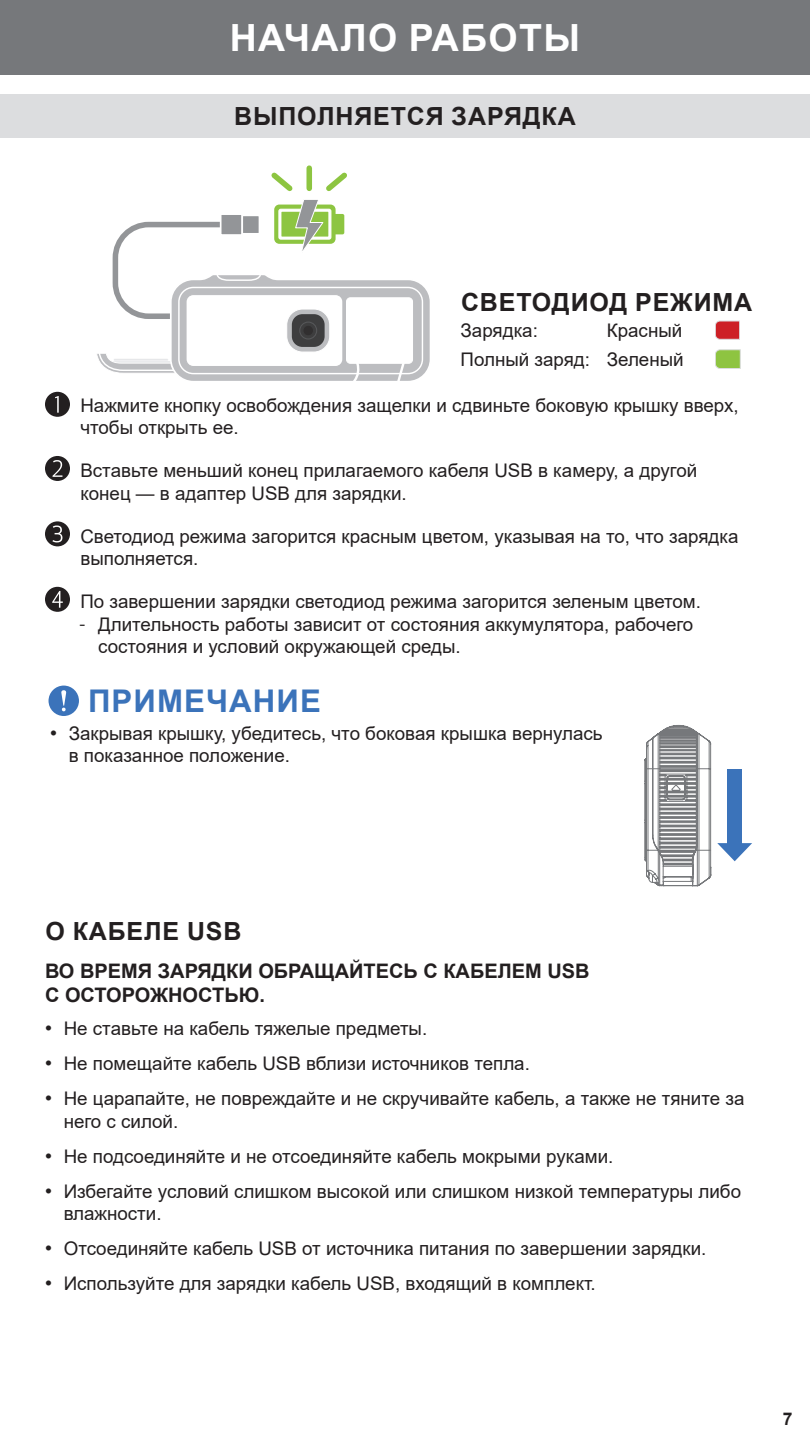
<style>
.page{position:relative;width:810px;height:1440px;background:#fff}
.page>*{position:absolute;margin:0;border:0;box-sizing:border-box;transform-origin:0 0}
.t1{font:700 37.5px "Arial";letter-spacing:.035em;color:#fff}
.t2{font:700 31.25px "Arial";letter-spacing:.035em;color:#3b73ba}
.t3{font:700 25px "Arial";letter-spacing:.035em;color:#231f20}
.t4{font:700 20px/24px "Arial";color:#231f20}
.t5{font:18.75px/22.5px "Arial";color:#231f20}
.t6{font:700 17.5px "Arial";color:#231f20}
.s1{font-family:"Optic Sans 201"}
</style>
<div class="page">
<div style="left:0;top:94px;width:810px;height:44px;background:#dcdddf"></div>
<div style="left:0;top:0;width:810px;height:75px;background:#76787b"></div>
<svg style="left:715px;top:321px;width:25px;height:18px"></svg>
<svg style="left:715px;top:349px;width:26px;height:20px"></svg>
<svg style="left:97px;top:168px;width:333px;height:213px"></svg>
<div style="left:45px;top:392px;width:25px;height:25px;background:#231f20;border-radius:50%"></div>
<svg style="left:55px;top:396px;width:4px;height:17px"></svg>
<div style="left:45px;top:456px;width:25px;height:25px;background:#231f20;border-radius:50%"></div>
<svg style="left:53px;top:460px;width:9px;height:17px"></svg>
<div style="left:45px;top:521px;width:25px;height:25px;background:#231f20;border-radius:50%"></div>
<svg style="left:52px;top:526px;width:10px;height:16px"></svg>
<div style="left:45px;top:587px;width:25px;height:25px;background:#231f20;border-radius:50%"></div>
<svg style="left:52px;top:591px;width:11px;height:17px"></svg>
<div style="left:49px;top:686px;width:30px;height:30px;background:#3b73ba;border-radius:50%"></div>
<svg style="left:61px;top:690px;width:5px;height:21px"></svg>
<svg style="left:645px;top:725px;width:66px;height:161px"></svg>
<div style="left:727px;top:769px;width:15px;height:77px;background:#3b73ba"></div>
<svg style="left:717px;top:843px;width:35px;height:18px"></svg>
<h1 class="t1" style="left:230px;top:12px;width:352px">НАЧАЛО РАБОТЫ</h1>
<h3 class="t3" style="left:234px;top:98px;width:343px">ВЫПОЛНЯЕТСЯ ЗАРЯДКА</h3>
<h3 class="t3" style="left:461px;top:284px;width:293px">СВЕТОДИОД РЕЖИМА</h3>
<p class="t5" style="left:461px;top:319px;width:79px">Зарядка:</p>
<p class="t5" style="left:461px;top:316px;width:225px;line-height:29px;text-align:right">Красный<br>Полный заряд: Зеленый</p>
<p class="t5" style="left:80px;top:394px;width:660px">Нажмите кнопку освобождения защелки и сдвиньте боковую крышку вверх, чтобы открыть ее.</p>
<p class="t5" style="left:80px;top:459px;width:618px">Вставьте меньший конец прилагаемого кабеля USB в камеру, а другой конец — в адаптер USB для зарядки.</p>
<p class="t5" style="left:80px;top:525px;width:660px">Светодиод режима загорится красным цветом, указывая на то, что зарядка выполняется.</p>
<p class="t5" style="left:80px;top:590px;width:622px">По завершении зарядки светодиод режима загорится зеленым цветом.</p>
<p class="t5" style="left:98px;top:613px;width:597px;text-indent:-19px"><span class="s1">-</span> Длительность работы зависит от состояния аккумулятора, рабочего состояния и условий окружающей среды.</p>
<h2 class="t2" style="left:88px;top:679px;width:234px">ПРИМЕЧАНИЕ</h2>
<p class="t5" style="left:69px;top:722px;width:535px;text-indent:-19px"><span class="s1">•</span> Закрывая крышку, убедитесь, что боковая крышка вернулась в показанное положение.</p>
<h3 class="t3" style="left:45px;top:913px;width:198px">О КАБЕЛЕ USB</h3>
<p class="t4" style="left:45px;top:959px;width:546px">ВО ВРЕМЯ ЗАРЯДКИ ОБРАЩАЙТЕСЬ С КАБЕЛЕМ USB<br>С ОСТОРОЖНОСТЬЮ.</p>
<p class="t5" style="left:45px;top:1017px;width:384px"><span class="s1">•</span> Не ставьте на кабель тяжелые предметы.</p>
<p class="t5" style="left:45px;top:1052px;width:486px"><span class="s1">•</span> Не помещайте кабель USB вблизи источников тепла.</p>
<p class="t5" style="left:64px;top:1087px;width:682px;text-indent:-19px"><span class="s1">•</span> Не царапайте, не повреждайте и не скручивайте кабель, а также не тяните за него с силой.</p>
<p class="t5" style="left:45px;top:1145px;width:570px"><span class="s1">•</span> Не подсоединяйте и не отсоединяйте кабель мокрыми руками.</p>
<p class="t5" style="left:64px;top:1180px;width:679px;text-indent:-19px"><span class="s1">•</span> Избегайте условий слишком высокой или слишком низкой температуры либо влажности.</p>
<p class="t5" style="left:45px;top:1237px;width:663px"><span class="s1">•</span> Отсоединяйте кабель USB от источника питания по завершении зарядки.</p>
<p class="t5" style="left:45px;top:1272px;width:552px"><span class="s1">•</span> Используйте для зарядки кабель USB, входящий в комплект.</p>
<p class="t6" style="left:783px;top:1406px;width:11px">7</p>
</div>
